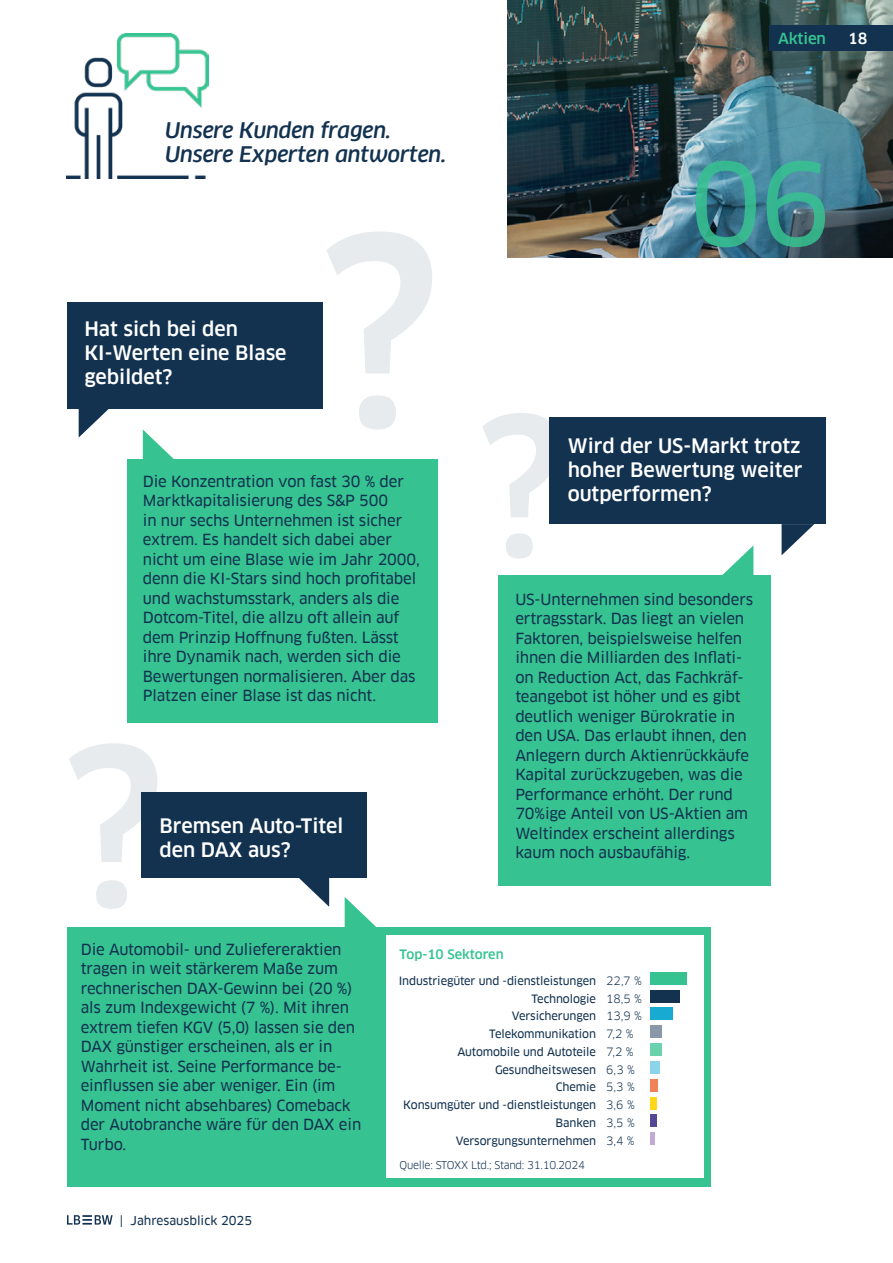
<style>
.page{position:relative;width:893px;height:1263px;background:#fff}
.page>*{position:absolute;margin:0;border:0;box-sizing:border-box;transform-origin:0 0}
.t1{font:112.5px "Clanfor LBBW News";color:#37c391}
.t2{font:italic 500 21px/24px "Clanfor LBBW";letter-spacing:-.01em;color:#123250}
.t3{font:500 19.5px/24px "Clanfor LBBW";color:#fff}
.t4{font:15px/19.5px "Clanfor LBBW News";letter-spacing:-.01em;color:#123250}
.t5{font:500 15px "Clanfor LBBW";letter-spacing:-.01em;color:#37c391}
.t6{font:500 15px "Clanfor LBBW";color:#fff}
.t7{font:500 12.75px "Clanfor LBBW";color:#37c391}
.t8{font:12px "Clanfor LBBW News";color:#123250}
.t9{font:11.25px/17.7px "Clanfor LBBW News";letter-spacing:-.01em;color:#123250;text-align:right}
.t10{font:11.25px/17.7px "Clanfor LBBW";color:#123250}
.t11{font:10.5px "Clanfor LBBW";letter-spacing:-.025em;color:#123250}
</style>
<div class="page">
<svg style="left:482px;top:413px;width:77px;height:145px"></svg>
<svg style="left:69px;top:743px;width:88px;height:166px"></svg>
<svg style="left:326px;top:231px;width:106px;height:198px"></svg>
<div style="left:67px;top:302px;width:255px;height:106px;background:#123250"></div>
<div style="left:141px;top:792px;width:226px;height:85px;background:#123250"></div>
<div style="left:128px;top:460px;width:310px;height:263px;background:#37c391"></div>
<div style="left:67px;top:927px;width:335px;height:259px;background:#37c391"></div>
<div style="left:380px;top:927px;width:331px;height:259px;background:#37c391"></div>
<div style="left:498px;top:575px;width:272px;height:311px;background:#37c391"></div>
<div style="left:550px;top:418px;width:276px;height:106px;background:#123250"></div>
<svg style="left:79px;top:408px;width:32px;height:29px"></svg>
<svg style="left:296px;top:877px;width:33px;height:30px"></svg>
<svg style="left:782px;top:524px;width:32px;height:31px"></svg>
<svg style="left:143px;top:429px;width:33px;height:31px"></svg>
<svg style="left:345px;top:897px;width:31px;height:30px"></svg>
<svg style="left:722px;top:546px;width:31px;height:29px"></svg>
<img style="left:67px;top:33px;width:141px;height:146px">
<img style="left:507px;top:0;width:386px;height:257px">
<div style="left:386px;top:935px;width:317px;height:243px;background:#fff"></div>
<div style="left:829px;top:26px;width:64px;height:25px;background:#123250"></div>
<div style="left:650px;top:1132px;width:5px;height:13px;background:#c3aad2"></div>
<div style="left:650px;top:1114px;width:6px;height:13px;background:#554696"></div>
<div style="left:650px;top:1096px;width:6px;height:13px;background:#ffd618"></div>
<div style="left:650px;top:1079px;width:8px;height:12px;background:#f0825a"></div>
<div style="left:650px;top:1061px;width:9px;height:13px;background:#8cd4e9"></div>
<div style="left:650px;top:1043px;width:11px;height:13px;background:#69d2ac"></div>
<div style="left:650px;top:1025px;width:11px;height:13px;background:#8898a8"></div>
<div style="left:650px;top:1007px;width:22px;height:13px;background:#19aad2"></div>
<div style="left:650px;top:990px;width:30px;height:12px;background:#123250"></div>
<div style="left:650px;top:972px;width:36px;height:13px;background:#37c391"></div>
<div style="left:770px;top:26px;width:59px;height:25px;background:#123250"></div>
<svg style="left:67px;top:1215px;width:46px;height:9px"></svg>
<h2 class="t2" style="left:165px;top:118px;width:283px">Unsere Kunden fragen.<br>Unsere Experten antworten.</h2>
<h3 class="t3" style="left:84px;top:317px;width:204px">Hat sich bei den<br>KI-Werten eine Blase gebildet?</h3>
<p class="t4" style="left:143px;top:471px;width:278px">Die Konzentration von fast 30 % der Marktkapitalisierung des S&amp;P 500<br>in nur sechs Unternehmen ist sicher extrem. Es handelt sich dabei aber nicht um eine Blase wie im Jahr 2000, denn die KI-Stars sind hoch profitabel und wachstumsstark, anders als die Dotcom-Titel, die allzu oft allein auf dem Prinzip Hoffnung fußten. Lässt ihre Dynamik nach, werden sich die Bewertungen normalisieren. Aber das Platzen einer Blase ist das nicht.</p>
<h3 class="t3" style="left:159px;top:814px;width:185px">Bremsen Auto-Titel den DAX aus?</h3>
<p class="t5" style="left:778px;top:29px;width:49px">Aktien</p>
<p class="t6" style="left:848px;top:29px;width:21px">18</p>
<h1 class="t1" style="left:689px;top:138px;width:145px">06</h1>
<h3 class="t3" style="left:568px;top:434px;width:236px;text-align:justify">Wird der US-Markt trotz hoher Bewertung weiter outperformen?</h3>
<p class="t4" style="left:515px;top:589px;width:239px">US-Unternehmen sind besonders ertragsstark. Das liegt an vielen<br>Faktoren, beispielsweise helfen ihnen die Milliarden des Inflati&shy;on Reduction Act, das Fachkräf&shy;teangebot ist höher und es gibt deutlich weniger Bürokratie in den USA. Das erlaubt ihnen, den<br>Anlegern durch Aktienrückkäufe<br>Kapital zurückzugeben, was die<br>Performance erhöht. Der rund<br>70%ige Anteil von US-Aktien am<br>Weltindex erscheint allerdings kaum noch ausbaufähig.</p>
<p class="t4" style="left:81px;top:940px;width:282px">Die Automobil- und Zuliefereraktien tragen in weit stärkerem Maße zum rechnerischen DAX-Gewinn bei (20 %) als zum Indexgewicht (7 %). Mit ihren extrem tiefen KGV (5,0) lassen sie den DAX günstiger erscheinen, als er in Wahrheit ist. Seine Performance be&shy;einflussen sie aber weniger. Ein (im Moment nicht absehbares) Comeback der Autobranche wäre für den DAX ein Turbo.</p>
<p class="t8" style="left:120px;top:1213px;width:134px">| Jahresausblick 2025</p>
<p class="t7" style="left:400px;top:946px;width:106px">Top-10 Sektoren</p>
<p class="t9" style="left:399px;top:972px;width:199px">Industriegüter und -dienstleistungen<br>Technologie<br>Versicherungen<br>Telekommunikation<br>Automobile und Autoteile<br>Gesundheitswesen<br>Chemie<br>Konsumgüter und -dienstleistungen<br>Banken<br>Versorgungsunternehmen</p>
<p class="t11" style="left:400px;top:1159px;width:187px">Quelle: STOXX Ltd.; Stand: 31.10.2024</p>
<p class="t10" style="left:606px;top:972px;width:37px">22,7 %<br>18,5 %<br>13,9 %<br>7,2 %<br>7,2 %<br>6,3 %<br>5,3 %<br>3,6 %<br>3,5 %<br>3,4 %</p>
</div>
